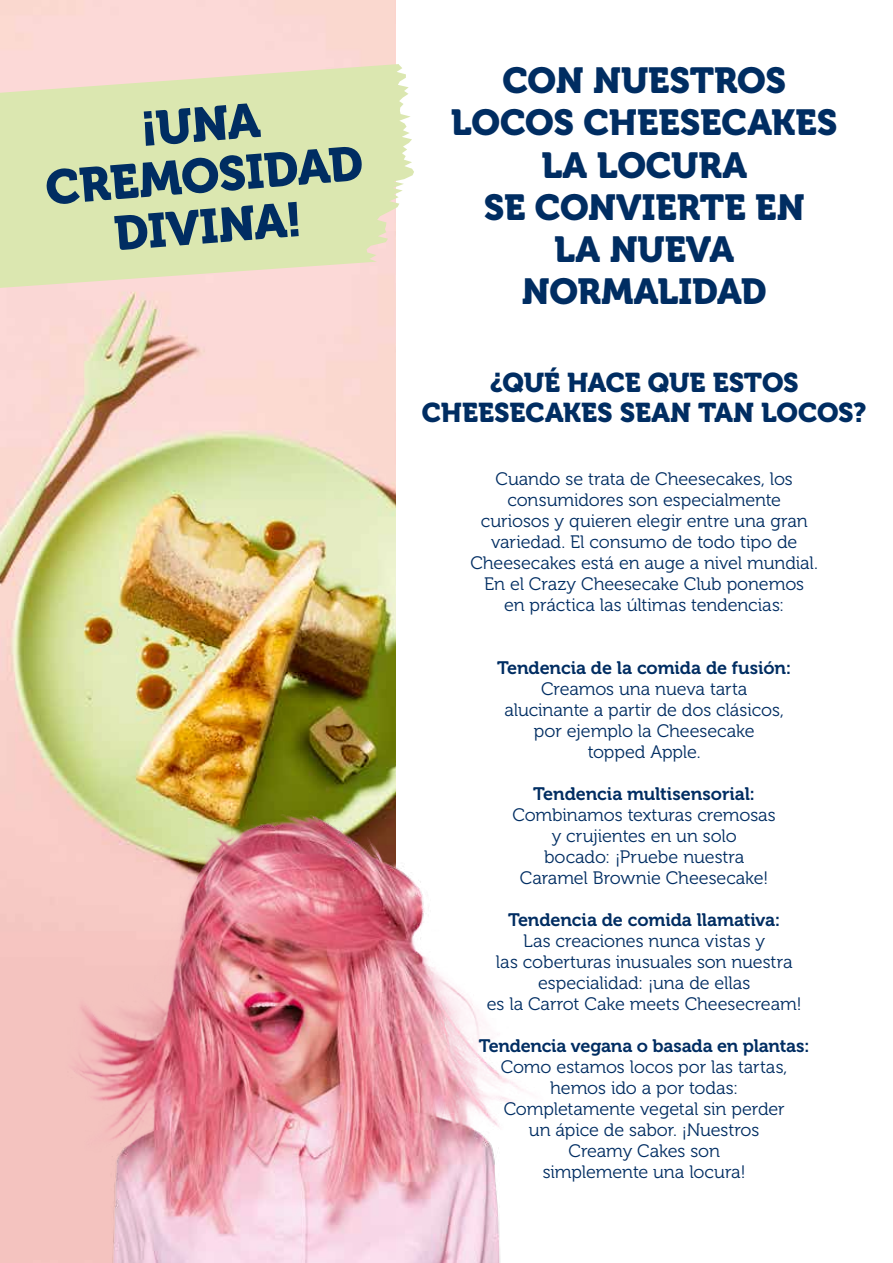
<style>
.page{position:relative;width:893px;height:1263px;background:#fff}
.page>*{position:absolute;margin:0;border:0;box-sizing:border-box;transform-origin:0 0}
.t1{font:48px/51px "Museo 900";color:#002d62;text-align:center}
.t2{font:36px/42px "Museo 900";letter-spacing:-.005em;color:#002d62;text-align:center}
.t3{font:27px/30px "Museo 900";letter-spacing:-.005em;color:#002d62;text-align:center}
.t4{font:18px/21px "Museo 300";letter-spacing:-.005em;color:#002d62;text-align:center}
.t5{font:18px "Museo 700";letter-spacing:-.005em;color:#002d62}
</style>
<div class="page">
<img style="left:0;top:0;width:395px;height:804px">
<img style="left:0;top:804px;width:524px;height:459px">
<svg style="left:0;top:64px;width:414px;height:224px;background:#dfe4b5"></svg>
<h1 class="t1" style="left:39px;top:113px;width:320px;rotate:-5deg">¡UNA<br>CREMOSIDAD<br>DIVINA!</h1>
<h2 class="t2" style="left:451px;top:60px;width:388px">CON NUESTROS<br>LOCOS CHEESECAKES<br>LA LOCURA<br>SE CONVIERTE EN<br>LA NUEVA<br>NORMALIDAD</h2>
<h3 class="t3" style="left:422px;top:367px;width:446px">¿QUÉ HACE QUE ESTOS<br>CHEESECAKES SEAN TAN LOCOS?</h3>
<p class="t4" style="left:470px;top:468px;width:349px">Cuando se trata de Cheesecakes, los consumidores son especialmente<br>curiosos y quieren elegir entre una gran variedad. El consumo de todo tipo de Cheesecakes está en auge a nivel mundial.<br>En el Crazy Cheesecake Club ponemos<br>en práctica las últimas tendencias:</p>
<p class="t5" style="left:497px;top:657px;width:296px">Tendencia de la comida de fusión:</p>
<p class="t4" style="left:504px;top:678px;width:281px">Creamos una nueva tarta alucinante a partir de dos clásicos, por ejemplo la Cheesecake topped Apple.</p>
<p class="t5" style="left:533px;top:783px;width:223px">Tendencia multisensorial:</p>
<p class="t4" style="left:513px;top:804px;width:265px">Combinamos texturas cremosas y crujientes en un solo<br>bocado: ¡Pruebe nuestra<br>Caramel Brownie Cheesecake!</p>
<p class="t5" style="left:508px;top:909px;width:274px">Tendencia de comida llamativa:</p>
<p class="t4" style="left:487px;top:930px;width:317px">Las creaciones nunca vistas y<br>las coberturas inusuales son nuestra especialidad: ¡una de ellas<br>es la Carrot Cake meets Cheesecream!</p>
<p class="t5" style="left:479px;top:1035px;width:332px">Tendencia vegana o basada en plantas:</p>
<p class="t4" style="left:501px;top:1056px;width:288px">Como estamos locos por las tartas, hemos ido a por todas:<br>Completamente vegetal sin perder un ápice de sabor. ¡Nuestros<br>Creamy Cakes son<br>simplemente una locura!</p>
</div>
